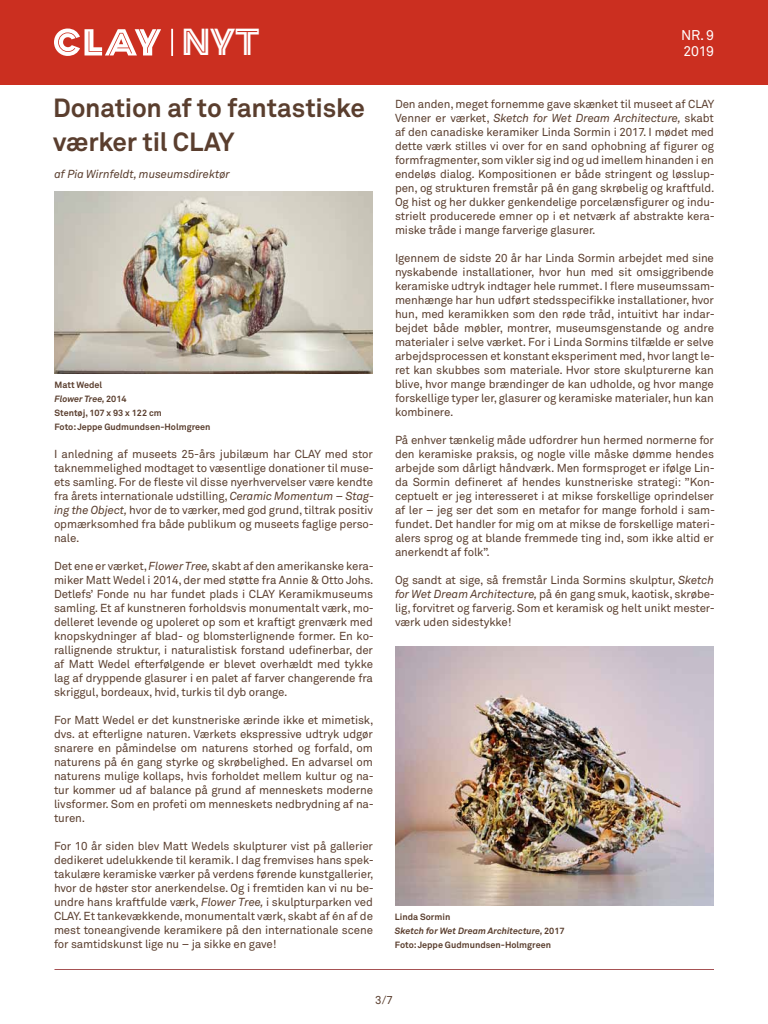
<style>
.page{position:relative;width:768px;height:1024px;background:#fff}
.page>*{position:absolute;margin:0;border:0;box-sizing:border-box;transform-origin:0 0}
.t1{font:35.1px "Clay";color:#fff}
.t2{font:700 26px/34px "Akkurat";letter-spacing:-.01em;color:#5a3e2e}
.t3{font:14px/16px "Akkurat";letter-spacing:-.015em;color:#fff}
.t4{font:11.5px/14px "Akkurat";letter-spacing:-.01em;color:#5a3e2e;text-align:justify}
.t5{font:italic 11.5px "Akkurat";letter-spacing:-.01em;color:#5a3e2e}
.t6{font:700 9px/14px "Akkurat";color:#5a3e2e}
.s1{font-style:italic}
</style>
<div class="page">
<div style="left:0;top:0;width:768px;height:85px;background:#cb2f20"></div>
<svg style="left:54px;top:29px;width:107px;height:27px"></svg>
<div style="left:171px;top:29px;width:2px;height:27px;border:1px solid #fff"></div>
<hr style="left:54px;top:969px;width:660px;height:1px;background:#a65254">
<img style="left:54px;top:192px;width:319px;height:182px">
<img style="left:395px;top:647px;width:319px;height:259px">
<h1 class="t1" style="left:181px;top:20px;width:80px">NYT</h1>
<p class="t3" style="left:681px;top:27px;width:34px">NR. 9<br>2019</p>
<h2 class="t2" style="left:53px;top:91px;width:313px">Donation af to fantastiske værker til CLAY</h2>
<p class="t5" style="left:54px;top:167px;width:177px">af Pia Wirnfeldt, museumsdirektør</p>
<p class="t6" style="left:54px;top:378px;width:158px">Matt Wedel<br><span class="s1">Flower Tree,</span> 2014<br>Stentøj, 107 x 93 x 122 cm<br>Foto: Jeppe Gudmundsen-Holmgreen</p>
<p class="t4" style="left:54px;top:447px;width:322px">I anledning af museets 25-års jubilæum har CLAY med stor taknemmelighed modtaget to væsentlige donationer til muse&shy;ets samling. For de fleste vil disse nyerhvervelser være kendte fra årets internationale udstilling, <span class="s1">Ceramic Momentum – Stag&shy;ing the Object,</span> hvor de to værker, med god grund, tiltrak positiv opmærksomhed fra både publikum og museets faglige perso&shy;nale.</p>
<p class="t4" style="left:54px;top:559px;width:322px">Det ene er værket, <span class="s1">Flower Tree,</span> skabt af den amerikanske kera&shy;miker Matt Wedel i 2014, der med støtte fra Annie &amp; Otto Johs.<br>Detlefs’ Fonde nu har fundet plads i CLAY Keramikmuseums samling. Et af kunstneren forholdsvis monumentalt værk, mo&shy;delleret levende og upoleret op som et kraftigt grenværk med knopskydninger af blad- og blomsterlignende former. En ko&shy;rallignende struktur, i naturalistisk forstand udefinerbar, der af Matt Wedel efterfølgende er blevet overhældt med tykke lag af dryppende glasurer i en palet af farver changerende fra skriggul, bordeaux, hvid, turkis til dyb orange.</p>
<p class="t4" style="left:54px;top:713px;width:321px">For Matt Wedel er det kunstneriske ærinde ikke et mimetisk, dvs. at efterligne naturen. Værkets ekspressive udtryk udgør snarere en påmindelse om naturens storhed og forfald, om naturens på én gang styrke og skrøbelighed. En advarsel om naturens mulige kollaps, hvis forholdet mellem kultur og na&shy;tur kommer ud af balance på grund af menneskets moderne livsformer. Som en profeti om menneskets nedbrydning af na&shy;turen.</p>
<p class="t4" style="left:54px;top:839px;width:321px">For 10 år siden blev Matt Wedels skulpturer vist på gallerier dedikeret udelukkende til keramik. I dag fremvises hans spek&shy;takulære keramiske værker på verdens førende kunstgallerier, hvor de høster stor anerkendelse. Og i fremtiden kan vi nu be&shy;undre hans kraftfulde værk, <span class="s1">Flower Tree,</span> i skulpturparken ved CLAY. Et tankevækkende, monumentalt værk, skabt af én af de mest toneangivende keramikere på den internationale scene for samtidskunst lige nu – ja sikke en gave!</p>
<p class="t4" style="left:395px;top:97px;width:322px">Den anden, meget fornemme gave skænket til museet af CLAY Venner er værket, <span class="s1">Sketch for Wet Dream Architecture,</span> skabt af den canadiske keramiker Linda Sormin i 2017. I mødet med dette værk stilles vi over for en sand ophobning af figurer og formfragmenter, som vikler sig ind og ud imellem hinanden i en endeløs dialog. Kompositionen er både stringent og løsslup&shy;pen, og strukturen fremstår på én gang skrøbelig og kraftfuld.<br>Og hist og her dukker genkendelige porcelænsfigurer og indu&shy;strielt producerede emner op i et netværk af abstrakte kera&shy;miske tråde i mange farverige glasurer.</p>
<p class="t4" style="left:395px;top:251px;width:322px">Igennem de sidste 20 år har Linda Sormin arbejdet med sine nyskabende installationer, hvor hun med sit omsiggribende keramiske udtryk indtager hele rummet. I flere museumssam&shy;menhænge har hun udført stedsspecifikke installationer, hvor hun, med keramikken som den røde tråd, intuitivt har indar&shy;bejdet både møbler, montrer, museumsgenstande og andre materialer i selve værket. For i Linda Sormins tilfælde er selve arbejdsprocessen et konstant eksperiment med, hvor langt le&shy;ret kan skubbes som materiale. Hvor store skulpturerne kan blive, hvor mange brændinger de kan udholde, og hvor mange forskellige typer ler, glasurer og keramiske materialer, hun kan kombinere.</p>
<p class="t4" style="left:395px;top:433px;width:322px">På enhver tænkelig måde udfordrer hun hermed normerne for den keramiske praksis, og nogle ville måske dømme hendes arbejde som dårligt håndværk. Men formsproget er ifølge Lin&shy;da Sormin defineret af hendes kunstneriske strategi: ”Kon&shy;ceptuelt er jeg interesseret i at mikse forskellige oprindelser af ler – jeg ser det som en metafor for mange forhold i sam&shy;fundet. Det handler for mig om at mikse de forskellige materi&shy;alers sprog og at blande fremmede ting ind, som ikke altid er anerkendt af folk”.</p>
<p class="t4" style="left:395px;top:573px;width:321px">Og sandt at sige, så fremstår Linda Sormins skulptur, <span class="s1">Sketch for Wet Dream Architecture,</span> på én gang smuk, kaotisk, skrøbe&shy;lig, forvitret og farverig. Som et keramisk og helt unikt mester&shy;værk uden sidestykke!</p>
<p class="t6" style="left:395px;top:910px;width:171px">Linda Sormin<br><span class="s1">Sketch for Wet Dream Architecture,</span> 2017<br>Foto: Jeppe Gudmundsen-Holmgreen</p>
<p class="t4" style="left:375px;top:993px;width:19px">3/7</p>
</div>
